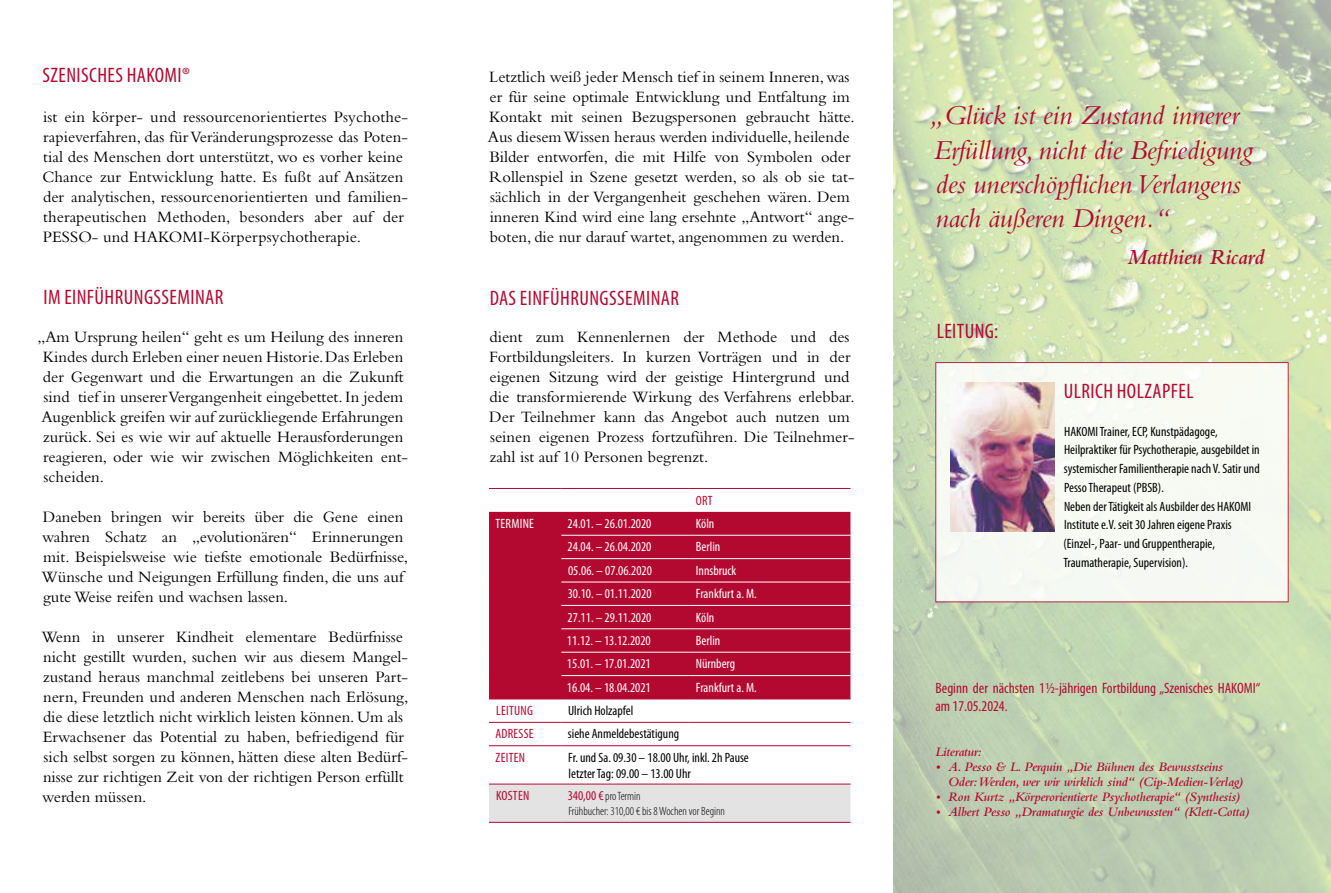
<style>
.page{position:relative;width:1331px;height:893px;background:#fff}
.page>*{position:absolute;margin:0;border:0;box-sizing:border-box;transform-origin:0 0}
.t1{font:italic 28.5px/34.2px "Bembo";letter-spacing:-.01em;color:#b30931}
.t2{font:italic 600 22.5px "Bembo";letter-spacing:-.01em;color:#b30931}
.t3{font:condensed 21px "Myriad Pro";letter-spacing:.02em;color:#b30931}
.t4{font:16.5px/20px "Bembo";color:#000}
.t5{font:condensed 15px/18px "Myriad Pro";color:#b30931}
.t6{font:condensed 13.5px/18.8px "Myriad Pro";color:#000}
.t7{font:italic 600 13.5px/15px "Bembo";letter-spacing:-.01em;color:#b30931}
.t8{font:condensed 13.5px "Myriad Pro";color:#fff}
.t9{font:condensed 13.5px "Myriad Pro";letter-spacing:.02em;color:#b30931}
.t10{font:condensed 13.5px "Myriad Pro";letter-spacing:.02em;color:#fff}
.t11{font:300 condensed 12px/14.4px "Myriad Pro";color:#000}
.s1{font-weight:400;font-size:13.5px;color:#b30931}
</style>
<div class="page">
<img style="left:893px;top:0;width:438px;height:893px">
<div style="left:489px;top:512px;width:361px;height:187px;background:#b30931"></div>
<div style="left:489px;top:785px;width:361px;height:37px;background:#e3e3e3"></div>
<hr style="left:561px;top:535px;width:128px;height:1px;background:#fff">
<hr style="left:689px;top:535px;width:161px;height:1px;background:#fff">
<hr style="left:561px;top:558px;width:128px;height:1px;background:#fff">
<hr style="left:689px;top:558px;width:161px;height:1px;background:#fff">
<hr style="left:561px;top:582px;width:128px;height:1px;background:#fff">
<hr style="left:689px;top:582px;width:161px;height:1px;background:#fff">
<hr style="left:561px;top:605px;width:128px;height:1px;background:#fff">
<hr style="left:689px;top:605px;width:161px;height:1px;background:#fff">
<hr style="left:561px;top:628px;width:128px;height:1px;background:#fff">
<hr style="left:689px;top:628px;width:161px;height:1px;background:#fff">
<hr style="left:561px;top:675px;width:128px;height:1px;background:#fff">
<hr style="left:689px;top:675px;width:161px;height:1px;background:#fff">
<hr style="left:489px;top:488px;width:72px;height:1px;background:#b30931">
<hr style="left:561px;top:488px;width:128px;height:1px;background:#b30931">
<hr style="left:689px;top:488px;width:161px;height:1px;background:#b30931">
<hr style="left:489px;top:652px;width:72px;height:1px;background:#b30931">
<hr style="left:489px;top:675px;width:72px;height:1px;background:#b30931">
<hr style="left:489px;top:699px;width:72px;height:1px;background:#b30931">
<hr style="left:561px;top:699px;width:128px;height:1px;background:#b30931">
<hr style="left:689px;top:699px;width:161px;height:1px;background:#b30931">
<hr style="left:489px;top:722px;width:72px;height:1px;background:#b30931">
<hr style="left:489px;top:745px;width:72px;height:1px;background:#b30931">
<hr style="left:561px;top:722px;width:128px;height:1px;background:#b30931">
<hr style="left:689px;top:722px;width:161px;height:1px;background:#b30931">
<hr style="left:561px;top:745px;width:128px;height:1px;background:#b30931">
<hr style="left:689px;top:745px;width:161px;height:1px;background:#b30931">
<hr style="left:489px;top:784px;width:72px;height:1px;background:#b30931">
<hr style="left:489px;top:822px;width:72px;height:1px;background:#b30931">
<hr style="left:561px;top:784px;width:128px;height:1px;background:#b30931">
<hr style="left:689px;top:784px;width:161px;height:1px;background:#b30931">
<hr style="left:561px;top:822px;width:128px;height:1px;background:#b30931">
<hr style="left:689px;top:822px;width:161px;height:1px;background:#b30931">
<hr style="left:561px;top:652px;width:128px;height:1px;background:#fff">
<hr style="left:689px;top:652px;width:161px;height:1px;background:#fff">
<div style="left:935px;top:362px;width:353px;height:240px;background:#f7faf3"></div>
<img style="left:950px;top:382px;width:104px;height:149px">
<p class="t3" style="left:43px;top:64px;width:149px">SZENISCHES HAKOMI®</p>
<p class="t4" style="left:42px;top:107px;width:367px">ist ein körper- und ressourcenorientiertes Psychothe&shy;rapieverfahren, das für Veränderungsprozesse das Poten&shy;tial des Menschen dort unterstützt, wo es vorher keine Chance zur Entwicklung hatte. Es fußt auf Ansätzen der analytischen, ressourcenorientierten und familien&shy;therapeutischen Methoden, besonders aber auf der PESSO- und HAKOMI-Körperpsychotherapie.</p>
<p class="t3" style="left:43px;top:286px;width:181px">IM EINFÜHRUNGSSEMINAR</p>
<p class="t4" style="left:37px;top:327px;width:372px">„Am Ursprung heilen“ geht es um Heilung des inneren Kindes durch Erleben einer neuen Historie. Das Erleben der Gegenwart und die Erwartungen an die Zukunft sind tief in unserer Vergangenheit eingebettet. In jedem Augenblick greifen wir auf zurückliegende Erfahrungen zurück. Sei es wie wir auf aktuelle Herausforderungen reagieren, oder wie wir zwischen Möglichkeiten ent&shy;scheiden.</p>
<p class="t4" style="left:41px;top:507px;width:368px">Daneben bringen wir bereits über die Gene einen wahren Schatz an „evolutionären“ Erinnerungen mit. Beispielsweise wie tiefste emotionale Bedürfnisse, Wünsche und Neigungen Erfüllung finden, die uns auf gute Weise reifen und wachsen lassen.</p>
<p class="t4" style="left:41px;top:627px;width:368px">Wenn in unserer Kindheit elementare Bedürfnisse nicht gestillt wurden, suchen wir aus diesem Mangel&shy;zustand heraus manchmal zeitlebens bei unseren Part&shy;nern, Freunden und anderen Menschen nach Erlösung, die diese letztlich nicht wirklich leisten können. Um als Erwachsener das Potential zu haben, befriedigend für sich selbst sorgen zu können, hätten diese alten Bedürf&shy;nisse zur richtigen Zeit von der richtigen Person erfüllt werden müssen.</p>
<p class="t4" style="left:488px;top:67px;width:368px">Letztlich weiß jeder Mensch tief in seinem Inneren, was er für seine optimale Entwicklung und Entfaltung im Kontakt mit seinen Bezugspersonen gebraucht hätte.<br>Aus diesem Wissen heraus werden individuelle, heilende Bilder entworfen, die mit Hilfe von Symbolen oder Rollenspiel in Szene gesetzt werden, so als ob sie tat&shy;sächlich in der Vergangenheit geschehen wären. Dem inneren Kind wird eine lang ersehnte „Antwort“ ange&shy;boten, die nur darauf wartet, angenommen zu werden.</p>
<p class="t3" style="left:490px;top:287px;width:191px">DAS EINFÜHRUNGSSEMINAR</p>
<p class="t4" style="left:489px;top:327px;width:367px">dient zum Kennenlernen der Methode und des Fortbildungsleiters. In kurzen Vorträgen und in der eigenen Sitzung wird der geistige Hintergrund und die transformierende Wirkung des Verfahrens erlebbar.<br>Der Teilnehmer kann das Angebot auch nutzen um seinen eigenen Prozess fortzuführen. Die Teilnehmer&shy;zahl ist auf 10 Personen begrenzt.</p>
<p class="t9" style="left:696px;top:493px;width:18px">ORT</p>
<p class="t10" style="left:495px;top:516px;width:40px">TERMINE</p>
<p class="t8" style="left:568px;top:516px;width:85px">24.01. – 26.01.2020</p>
<p class="t8" style="left:696px;top:516px;width:20px">Köln</p>
<p class="t8" style="left:568px;top:540px;width:85px">24.04. – 26.04.2020</p>
<p class="t8" style="left:696px;top:540px;width:26px">Berlin</p>
<p class="t8" style="left:568px;top:563px;width:85px">05.06. – 07.06.2020</p>
<p class="t8" style="left:696px;top:563px;width:42px">Innsbruck</p>
<p class="t8" style="left:568px;top:586px;width:85px">30.10. – 01.11.2020</p>
<p class="t8" style="left:696px;top:586px;width:62px">Frankfurt a. M.</p>
<p class="t8" style="left:568px;top:610px;width:85px">27.11. – 29.11.2020</p>
<p class="t8" style="left:696px;top:610px;width:20px">Köln</p>
<p class="t8" style="left:567px;top:633px;width:85px">11.12. – 13.12.2020</p>
<p class="t8" style="left:696px;top:633px;width:26px">Berlin</p>
<p class="t8" style="left:567px;top:656px;width:85px">15.01. – 17.01.2021</p>
<p class="t8" style="left:696px;top:656px;width:41px">Nürnberg</p>
<p class="t8" style="left:567px;top:680px;width:85px">16.04. – 18.04.2021</p>
<p class="t8" style="left:696px;top:680px;width:62px">Frankfurt a. M.</p>
<p class="t9" style="left:496px;top:703px;width:38px">LEITUNG</p>
<p class="t6" style="left:568px;top:701px;width:67px">Ulrich Holzapfel</p>
<p class="t9" style="left:495px;top:727px;width:40px">ADRESSE</p>
<p class="t6" style="left:568px;top:725px;width:113px">siehe Anmeldebestätigung</p>
<p class="t9" style="left:496px;top:750px;width:31px">ZEITEN</p>
<p class="t6" style="left:568px;top:749px;width:182px;line-height:16.2px">Fr. und Sa. 09.30 – 18.00 Uhr, inkl. 2h Pause letzter Tag: 09.00 – 13.00 Uhr</p>
<p class="t9" style="left:496px;top:788px;width:35px">KOSTEN</p>
<p class="t11" style="left:568px;top:789px;width:159px"><span class="s1">340,00 €</span>pro Termin<br>Frühbucher: 310,00 € bis 8 Wochen vor Beginn</p>
<h1 class="t1" style="left:930px;top:98px;width:325px">„Glück ist ein Zustand innerer<br>Erfüllung, nicht die Befriedigung des unerschöpflichen Verlangens nach äußeren Dingen.“</h1>
<h2 class="t2" style="left:1127px;top:245px;width:138px">Matthieu Ricard</h2>
<p class="t3" style="left:937px;top:320px;width:63px">LEITUNG:</p>
<p class="t3" style="left:1064px;top:380px;width:131px">ULRICH HOLZAPFEL</p>
<p class="t6" style="left:1063px;top:422px;width:198px">HAKOMI Trainer, ECP, Kunstpädagoge, Heilpraktiker für Psychotherapie, ausgebildet in systemischer Familientherapie nach V. Satir und Pesso Therapeut (PBSB).<br>Neben der Tätigkeit als Ausbilder des HAKOMI Institute e.V. seit 30 Jahren eigene Praxis (Einzel-, Paar- und Gruppentherapie, Traumatherapie, Supervision).</p>
<p class="t5" style="left:935px;top:680px;width:326px">Beginn der nächsten 1½-jährigen Fortbildung „Szenisches HAKOMI“ am 17.05.2024.</p>
<p class="t7" style="left:935px;top:744px;width:48px">Literatur:</p>
<p class="t7" style="left:948px;top:759px;width:297px;text-indent:-13px">• A. Pesso &amp; L. Perquin „Die Bühnen des Bewusstseins<br>Oder: Werden, wer wir wirklich sind“ (Cip-Medien-Verlag)</p>
<p class="t7" style="left:935px;top:789px;width:306px">• Ron Kurtz „Körperorientierte Psychotherapie“ (Synthesis)</p>
<p class="t7" style="left:935px;top:804px;width:316px">• Albert Pesso „Dramaturgie des Unbewussten“ (Klett-Cotta)</p>
</div>
